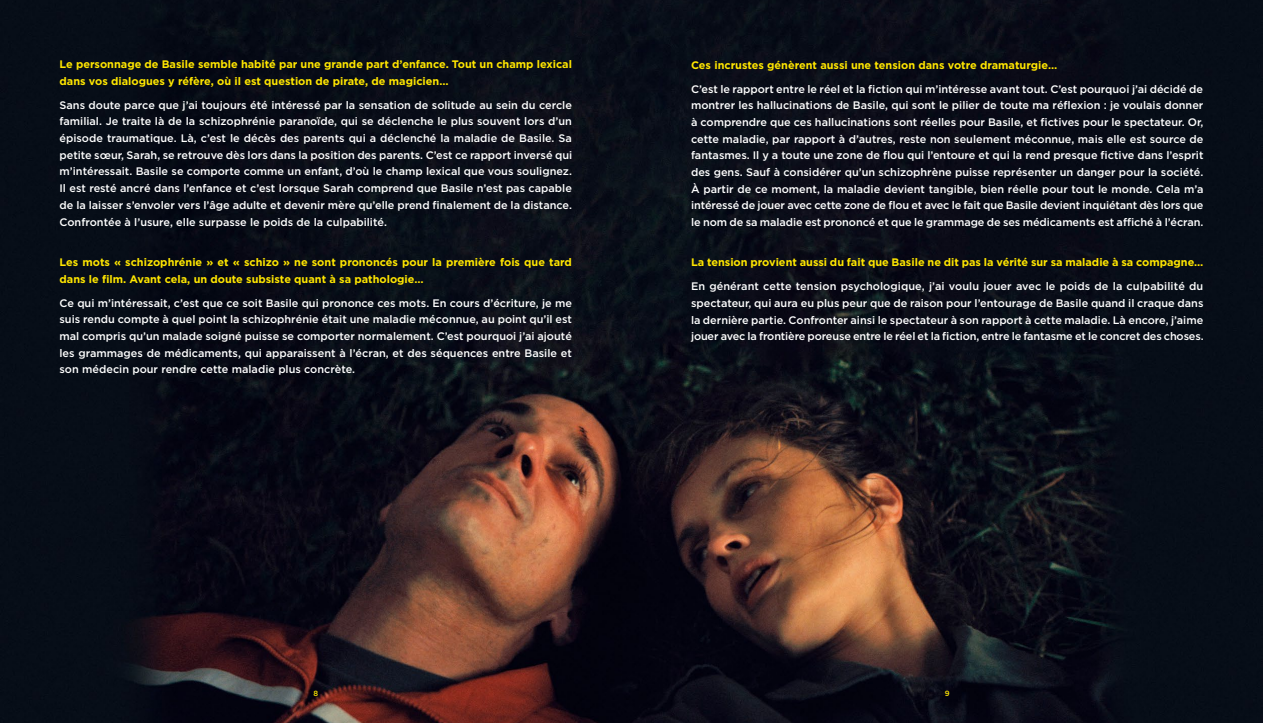
<style>
.page{position:relative;width:1263px;height:723px;background:#fff}
.page>*{position:absolute;margin:0;border:0;box-sizing:border-box;transform-origin:0 0}
.t1{font:500 10.95px/16.6px "Gotham";letter-spacing:-.005em;color:#fff;text-align:justify}
.t2{font:700 10.95px/16.6px "Gotham";color:#ffe600}
.t3{font:500 7.5px "Gotham";color:#ffe600}
</style>
<div class="page">
<img style="left:0;top:0;width:1263px;height:723px">
<p class="t2" style="left:60px;top:56px;width:514px">Le personnage de Basile semble habité par une grande part d’enfance. Tout un champ lexical dans vos dialogues y réfère, où il est question de pirate, de magicien…</p>
<p class="t1" style="left:60px;top:96px;width:514px">Sans doute parce que j’ai toujours été intéressé par la sensation de solitude au sein du cercle familial. Je traite là de la schizophrénie paranoïde, qui se déclenche le plus souvent lors d’un épisode traumatique. Là, c’est le décès des parents qui a déclenché la maladie de Basile. Sa petite sœur, Sarah, se retrouve dès lors dans la position des parents. C’est ce rapport inversé qui m’intéressait. Basile se comporte comme un enfant, d’où le champ lexical que vous soulignez.<br>Il est resté ancré dans l’enfance et c’est lorsque Sarah comprend que Basile n’est pas capable de la laisser s’envoler vers l’âge adulte et devenir mère qu’elle prend finalement de la distance.<br>Confrontée à l’usure, elle surpasse le poids de la culpabilité.</p>
<p class="t2" style="left:60px;top:254px;width:514px">Les mots « schizophrénie » et « schizo » ne sont prononcés pour la première fois que tard dans le film. Avant cela, un doute subsiste quant à sa pathologie…</p>
<p class="t1" style="left:60px;top:294px;width:514px">Ce qui m’intéressait, c’est que ce soit Basile qui prononce ces mots. En cours d’écriture, je me suis rendu compte à quel point la schizophrénie était une maladie méconnue, au point qu’il est mal compris qu’un malade soigné puisse se comporter normalement. C’est pourquoi j’ai ajouté les grammages de médicaments, qui apparaissent à l’écran, et des séquences entre Basile et son médecin pour rendre cette maladie plus concrète.</p>
<p class="t2" style="left:691px;top:56px;width:368px">Ces incrustes génèrent aussi une tension dans votre dramaturgie…</p>
<p class="t1" style="left:691px;top:80px;width:514px">C’est le rapport entre le réel et la fiction qui m’intéresse avant tout. C’est pourquoi j’ai décidé de montrer les hallucinations de Basile, qui sont le pilier de toute ma réflexion : je voulais donner à comprendre que ces hallucinations sont réelles pour Basile, et fictives pour le spectateur. Or, cette maladie, par rapport à d’autres, reste non seulement méconnue, mais elle est source de fantasmes. Il y a toute une zone de flou qui l’entoure et qui la rend presque fictive dans l’esprit des gens. Sauf à considérer qu’un schizophrène puisse représenter un danger pour la société.<br>À partir de ce moment, la maladie devient tangible, bien réelle pour tout le monde. Cela m’a intéressé de jouer avec cette zone de flou et avec le fait que Basile devient inquiétant dès lors que le nom de sa maladie est prononcé et que le grammage de ses médicaments est affiché à l’écran.</p>
<p class="t2" style="left:691px;top:254px;width:514px">La tension provient aussi du fait que Basile ne dit pas la vérité sur sa maladie à sa compagne…</p>
<p class="t1" style="left:691px;top:278px;width:514px">En générant cette tension psychologique, j’ai voulu jouer avec le poids de la culpabilité du spectateur, qui aura eu plus peur que de raison pour l’entourage de Basile quand il craque dans la dernière partie. Confronter ainsi le spectateur à son rapport à cette maladie. Là encore, j’aime jouer avec la frontière poreuse entre le réel et la fiction, entre le fantasme et le concret des choses.</p>
<p class="t3" style="left:313px;top:689px;width:6px">8</p>
<p class="t3" style="left:945px;top:689px;width:6px">9</p>
</div>
